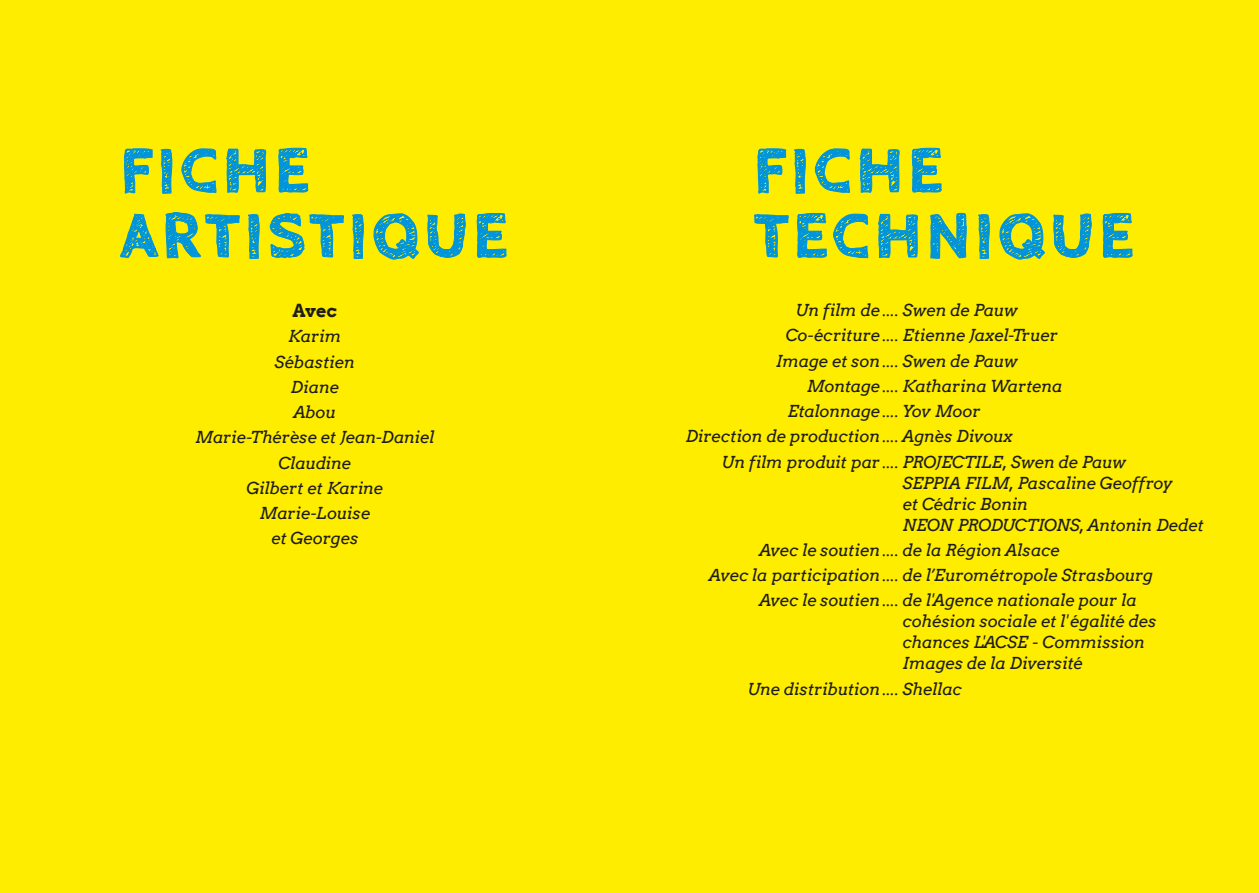
<style>
.page{position:relative;width:1259px;height:893px;background:#fff}
.page>*{position:absolute;margin:0;border:0;box-sizing:border-box;transform-origin:0 0}
.t1{font:700 66.75px/65.2px "Cabin Sketch";letter-spacing:.065em;color:#0095db}
.t2{font:700 18px "Arvo";color:#1d1d1b}
.t3{font:italic 16.5px/25.2px "Arvo";letter-spacing:-.02em;color:#1d1d1b}
</style>
<div class="page">
<div style="left:0;top:0;width:629px;height:893px;background:#ffed00"></div>
<div style="left:629px;top:0;width:630px;height:893px;background:#ffed00"></div>
<svg style="left:120px;top:147px;width:224px;height:113px"></svg>
<svg style="left:352px;top:213px;width:67px;height:47px"></svg>
<svg style="left:427px;top:213px;width:39px;height:45px"></svg>
<svg style="left:476px;top:213px;width:31px;height:45px"></svg>
<svg style="left:754px;top:147px;width:213px;height:112px"></svg>
<svg style="left:978px;top:213px;width:67px;height:47px"></svg>
<svg style="left:1053px;top:213px;width:39px;height:45px"></svg>
<svg style="left:1102px;top:213px;width:31px;height:45px"></svg>
<h1 class="t1" style="left:120px;top:140px;width:389px">FICHE<br>ARTISTIQUE</h1>
<h1 class="t1" style="left:753px;top:140px;width:381px">FICHE<br>TECHNIQUE</h1>
<p class="t2" style="left:292px;top:299px;width:46px">Avec</p>
<p class="t3" style="left:195px;top:324px;width:241px;text-align:center">Karim<br>Sébastien<br>Diane<br>Abou<br>Marie-Thérèse et Jean-Daniel<br>Claudine<br>Gilbert et Karine<br>Marie-Louise<br>et Georges</p>
<p class="t3" style="left:796px;top:297px;width:223px">Un film de.... Swen de Pauw</p>
<p class="t3" style="left:786px;top:322px;width:273px">Co-écriture.... Etienne Jaxel-Truer</p>
<p class="t3" style="left:776px;top:348px;width:243px">Image et son.... Swen de Pauw</p>
<p class="t3" style="left:806px;top:373px;width:257px">Montage .... Katharina Wartena</p>
<p class="t3" style="left:787px;top:398px;width:195px">Etalonnage.... Yov Moor</p>
<p class="t3" style="left:685px;top:423px;width:329px">Direction de production.... Agnès Divoux</p>
<p class="t3" style="left:722px;top:449px;width:405px">Un film produit par .... PROJECTILE, Swen de Pauw</p>
<p class="t3" style="left:902px;top:472px;width:303px;line-height:21px">SEPPIA FILM, Pascaline Geoffroy<br>et Cédric Bonin<br>NEON PRODUCTIONS, Antonin Dedet</p>
<p class="t3" style="left:759px;top:537px;width:302px">Avec le soutien.... de la Région Alsace</p>
<p class="t3" style="left:709px;top:562px;width:445px">Avec la participation.... de l’Eurométropole Strasbourg</p>
<p class="t3" style="left:759px;top:587px;width:379px">Avec le soutien.... de l'Agence nationale pour la</p>
<p class="t3" style="left:902px;top:611px;width:255px;line-height:21px">cohésion sociale et l'égalité des chances L'ACSE - Commission<br>Images de la Diversité</p>
<p class="t3" style="left:747px;top:676px;width:215px">Une distribution.... Shellac</p>
</div>
